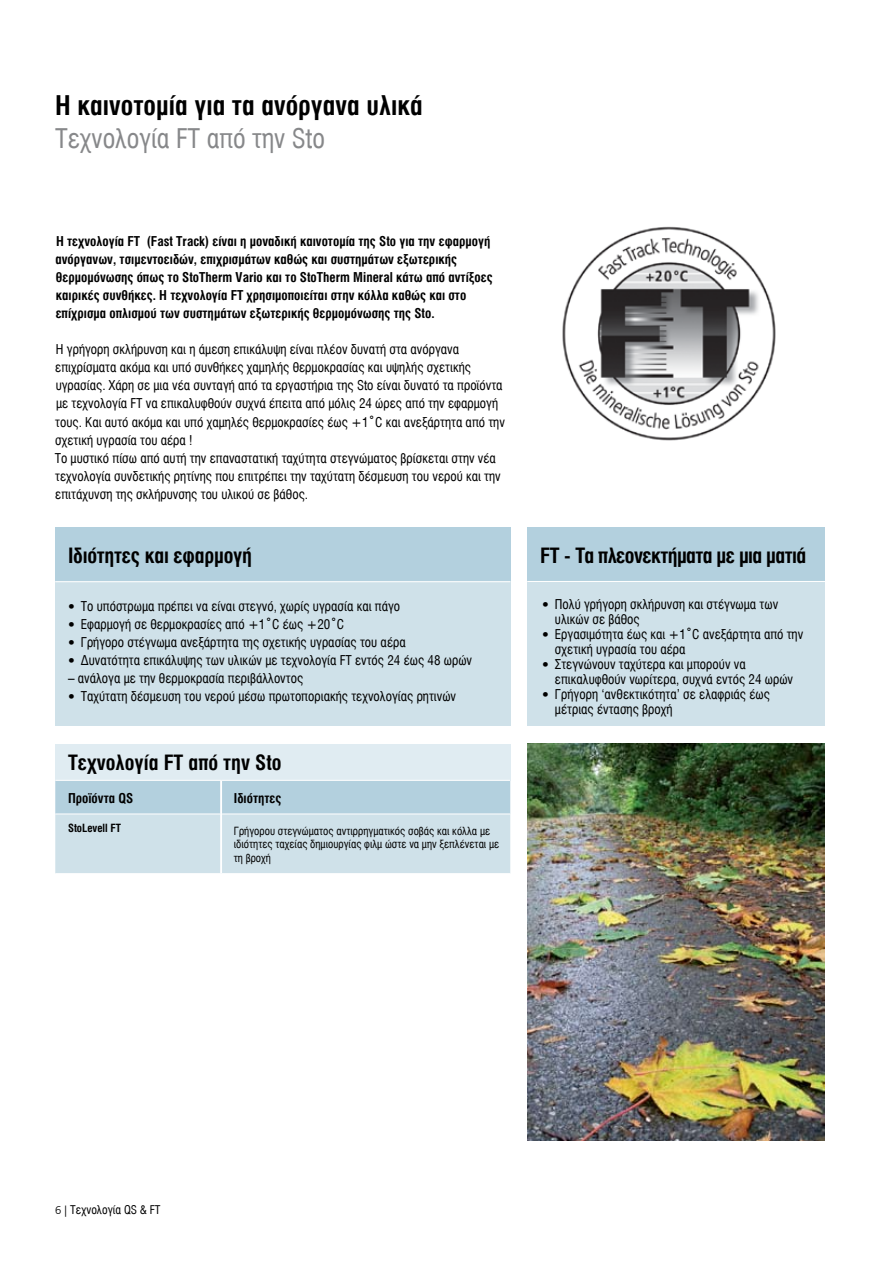
<style>
.page{position:relative;width:893px;height:1263px;background:#fff}
.page>*{position:absolute;margin:0;border:0;box-sizing:border-box;transform-origin:0 0}
.t1{font:27px "UB Helvetica Cond Bold";color:#000}
.t2{font:27px "UB Helvetica Cond";color:#87888a}
.t3{font:21px "UB Helvetica Cond Bold";letter-spacing:-.01em;color:#000}
.t4{font:21px "UB Helvetica Cond Bold";letter-spacing:-.03em;color:#000}
.t5{font:13.5px/18.1px "UB Helvetica Cond";color:#000}
.t6{font:13.5px/18.1px "UB Helvetica Cond Bold";color:#000}
.t7{font:12px "UB Helvetica Cond";color:#000}
.t8{font:11.25px/13.5px "UB Helvetica Cond";color:#000}
.t9{font:11.25px "UB Helvetica Cond Bold";color:#000}
.s1{font-family:"Sto Frutiger";font-weight:300;font-stretch:condensed}
.s2{font-family:"Sto Frutiger";font-weight:300;font-size:11.25px}
</style>
<div class="page">
<div style="left:55px;top:527px;width:455px;height:55px;background:#b3d0de"></div>
<div style="left:55px;top:582px;width:455px;height:144px;background:#cfe1e9"></div>
<hr style="left:55px;top:581px;width:455px;height:1px;background:#fff">
<div style="left:527px;top:527px;width:298px;height:54px;background:#b3d0de"></div>
<div style="left:527px;top:581px;width:298px;height:145px;background:#cfe1e9"></div>
<hr style="left:527px;top:581px;width:298px;height:1px;background:#fff">
<div style="left:55px;top:744px;width:455px;height:36px;background:#e0ecf2"></div>
<svg style="left:55px;top:781px;width:455px;height:92px;background:#c5dbe5"></svg>
<hr style="left:55px;top:814px;width:165px;height:1px;background:#fff">
<hr style="left:222px;top:814px;width:288px;height:1px;background:#fff">
<hr style="left:220px;top:781px;width:2px;height:33px;background:#fff">
<hr style="left:220px;top:814px;width:2px;height:59px;background:#fff">
<img style="left:527px;top:743px;width:298px;height:398px">
<img style="left:562px;top:226px;width:214px;height:215px">
<h1 class="t1" style="left:55px;top:90px;width:369px">Η καινοτομία για τα ανόργανα υλικά</h1>
<h1 class="t2" style="left:55px;top:123px;width:271px">Τεχνολογία FT από την Sto</h1>
<p class="t6" style="left:56px;top:232px;width:439px">Η τεχνολογία FT (Fast Track) είναι η μοναδική καινοτομία της Sto για την εφαρμογή ανόργανων, τσιμεντοειδών, επιχρισμάτων καθώς και συστημάτων εξωτερικής θερμομόνωσης όπως το StoTherm Vario και το StoTherm Mineral κάτω από αντίξοες καιρικές συνθήκες. Η τεχνολογία FT χρησιμοποιείται στην κόλλα καθώς και στο επίχρισμα οπλισμού των συστημάτων εξωτερικής θερμομόνωσης της Sto.</p>
<p class="t5" style="left:55px;top:340px;width:452px">Η γρήγορη σκλήρυνση και η άμεση επικάλυψη είναι πλέον δυνατή στα ανόργανα επιχρίσματα ακόμα και υπό συνθήκες χαμηλής θερμοκρασίας και υψηλής σχετικής υγρασίας. Χάρη σε μια νέα συνταγή από τα εργαστήρια της Sto είναι δυνατό τα προϊόντα με τεχνολογία FT να επικαλυφθούν συχνά έπειτα από μόλις 24 ώρες από την εφαρμογή τους. Και αυτό ακόμα και υπό χαμηλές θερμοκρασίες έως +1°C και ανεξάρτητα από την σχετική υγρασία του αέρα !<br>Το μυστικό πίσω από αυτή την επαναστατική ταχύτητα στεγνώματος βρίσκεται στην νέα τεχνολογία συνδετικής ρητίνης που επιτρέπει την ταχύτατη δέσμευση του νερού και την επιτάχυνση της σκλήρυνσης του υλικού σε βάθος.</p>
<h2 class="t3" style="left:68px;top:543px;width:186px">Ιδιότητες και εφαρμογή</h2>
<p class="t5" style="left:68px;top:597px;width:334px"><span class="s1">•</span> Το υπόστρωμα πρέπει να είναι στεγνό, χωρίς υγρασία και πάγο</p>
<p class="t5" style="left:68px;top:615px;width:278px"><span class="s1">•</span> Εφαρμογή σε θερμοκρασίες από +1°C έως +20°C</p>
<p class="t5" style="left:68px;top:633px;width:339px"><span class="s1">•</span> Γρήγορο στέγνωμα ανεξάρτητα της σχετικής υγρασίας του αέρα</p>
<p class="t5" style="left:68px;top:651px;width:406px"><span class="s1">•</span> Δυνατότητα επικάλυψης των υλικών με τεχνολογία FT εντός 24 έως 48 ωρών</p>
<p class="t5" style="left:68px;top:669px;width:237px">– ανάλογα με την θερμοκρασία περιβάλλοντος</p>
<p class="t5" style="left:68px;top:687px;width:390px"><span class="s1">•</span> Ταχύτατη δέσμευση του νερού μέσω πρωτοποριακής τεχνολογίας ρητινών</p>
<h2 class="t3" style="left:68px;top:751px;width:215px">Τεχνολογία FT από την Sto</h2>
<p class="t6" style="left:68px;top:789px;width:67px">Προϊόντα QS</p>
<p class="t6" style="left:234px;top:789px;width:49px">Ιδιότητες</p>
<p class="t9" style="left:68px;top:822px;width:55px">StoLevell FT</p>
<p class="t8" style="left:234px;top:824px;width:267px">Γρήγορου στεγνώματος αντιρρηγματικός σοβάς και κόλλα με ιδιότητες ταχείας δημιουργίας φιλμ ώστε να μην ξεπλένεται με τη βροχή</p>
<h2 class="t4" style="left:540px;top:543px;width:268px">FT - Τα πλεονεκτήματα με μια ματιά</h2>
<p class="t5" style="left:555px;top:597px;width:225px;line-height:15px;text-indent:-13px"><span class="s1">•</span> Πολύ γρήγορη σκλήρυνση και στέγνωμα των υλικών σε βάθος</p>
<p class="t5" style="left:555px;top:627px;width:250px;line-height:15px;text-indent:-13px"><span class="s1">•</span> Εργασιμότητα έως και +1°C ανεξάρτητα από την σχετική υγρασία του αέρα</p>
<p class="t5" style="left:555px;top:657px;width:240px;line-height:15px;text-indent:-13px"><span class="s1">•</span> Στεγνώνουν ταχύτερα και μπορούν να επικαλυφθούν νωρίτερα, συχνά εντός 24 ωρών</p>
<p class="t5" style="left:555px;top:687px;width:217px;line-height:15px;text-indent:-13px"><span class="s1">•</span> Γρήγορη ‘ανθεκτικότητα’ σε ελαφριάς έως μέτριας έντασης βροχή</p>
<p class="t7" style="left:55px;top:1203px;width:107px"><span class="s2">6 |</span> Τεχνολογία QS &amp; FT</p>
</div>
